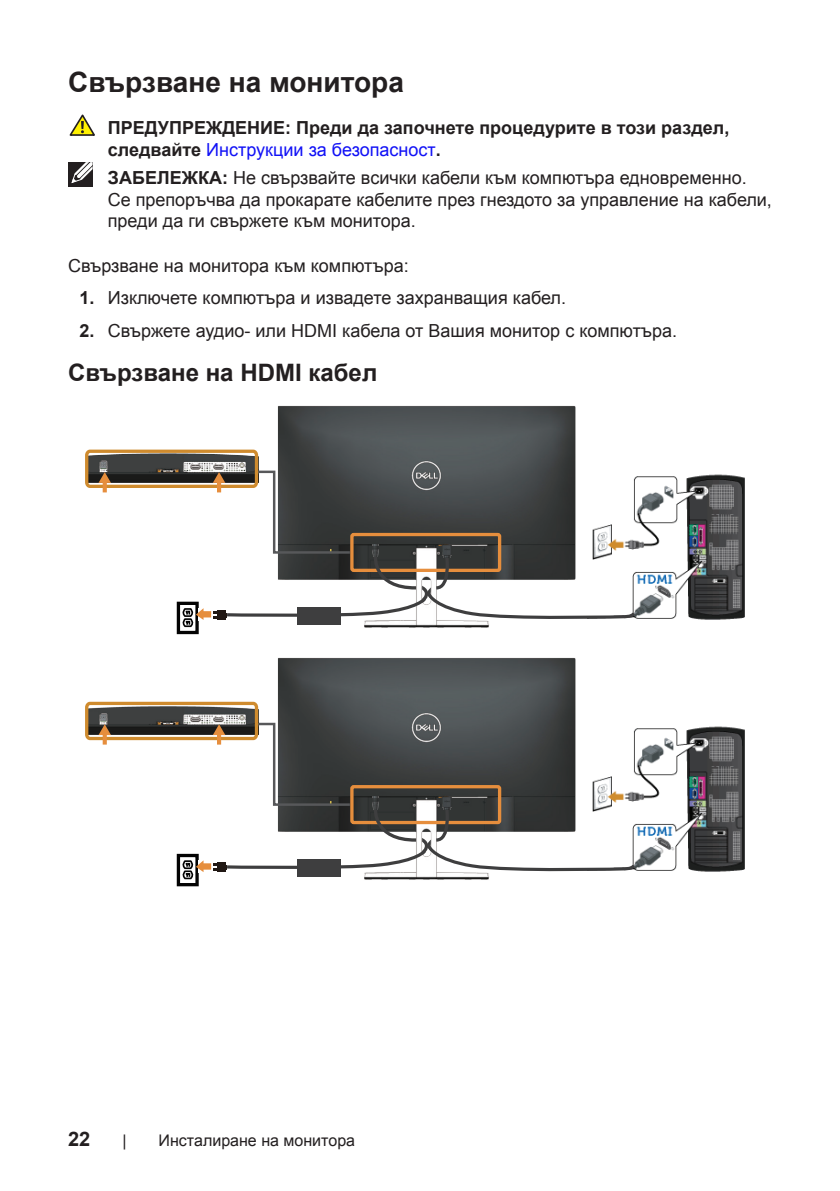
<style>
.page{position:relative;width:840px;height:1191px;background:#fff}
.page>*{position:absolute;margin:0;border:0;box-sizing:border-box;transform-origin:0 0}
.Head_2{font:700 28px "Arial";color:#231f20}
.Head_3{font:700 24px "Arial";color:#231f20}
.t1{font:700 20px "Arial";color:#231f20}
.text{font:18px/21.6px "Arial";color:#231f20}
.text-2{font:700 18px/21.6px "Arial";color:#231f20}
.t2{font:16px "Arial";color:#231f20}
.s1{font-weight:400;color:#1111f6}
.s2{font-weight:700}
</style>
<div class="page">
<svg style="left:69px;top:114px;width:26px;height:22px"></svg>
<div style="left:68px;top:162px;width:24px;height:24px;background:#231f20"></div>
<svg style="left:71px;top:162px;width:22px;height:22px"></svg>
<img style="left:277px;top:405px;width:299px;height:64px">
<img style="left:89px;top:453px;width:165px;height:30px">
<img style="left:638px;top:474px;width:107px;height:146px">
<svg style="left:176px;top:601px;width:22px;height:34px"></svg>
<div style="left:177px;top:601px;width:22px;height:33px;border:3px solid #030303"></div>
<div style="left:85px;top:449px;width:173px;height:39px;border:3px solid #cf8b2e;border-radius:4px"></div>
<svg style="left:98px;top:472px;width:13px;height:20px"></svg>
<svg style="left:181px;top:469px;width:457px;height:159px"></svg>
<img style="left:277px;top:657px;width:299px;height:64px">
<img style="left:89px;top:706px;width:165px;height:29px">
<img style="left:638px;top:726px;width:107px;height:146px">
<svg style="left:176px;top:853px;width:22px;height:34px"></svg>
<div style="left:177px;top:854px;width:22px;height:32px;border:3px solid #030303"></div>
<div style="left:85px;top:702px;width:173px;height:38px;border:3px solid #cf8b2e;border-radius:4px"></div>
<svg style="left:98px;top:724px;width:13px;height:20px"></svg>
<svg style="left:181px;top:721px;width:457px;height:159px"></svg>
<p class="Head_2" style="left:68px;top:64px;width:337px">Свързване на монитора</p>
<p class="text-2" style="left:108px;top:118px;width:622px">ПРЕДУПРЕЖДЕНИЕ: Преди да започнете процедурите в този раздел, следвайте <span class="s1">Инструкции за безопасност</span>.</p>
<p class="text" style="left:108px;top:167px;width:665px"><span class="s2">ЗАБЕЛЕЖКА:</span> Не свързвайте всички кабели към компютъра едновременно.<br>Се препоръчва да прокарате кабелите през гнездото за управление на кабели, преди да ги свържете към монитора.</p>
<p class="text" style="left:68px;top:254px;width:342px">Свързване на монитора към компютъра:</p>
<p class="text" style="left:79px;top:287px;width:488px"><span class="s2">1.</span> Изключете компютъра и извадете захранващия кабел.</p>
<p class="text" style="left:79px;top:320px;width:599px"><span class="s2">2.</span> Свържете аудио- или HDMI кабела от Вашия монитор с компютъра.</p>
<p class="Head_3" style="left:68px;top:357px;width:310px">Свързване на HDMI кабел</p>
<p class="t1" style="left:68px;top:1125px;width:24px">22</p>
<p class="t2" style="left:122px;top:1129px;width:6px">|</p>
<p class="t2" style="left:158px;top:1129px;width:198px">Инсталиране на монитора</p>
</div>
